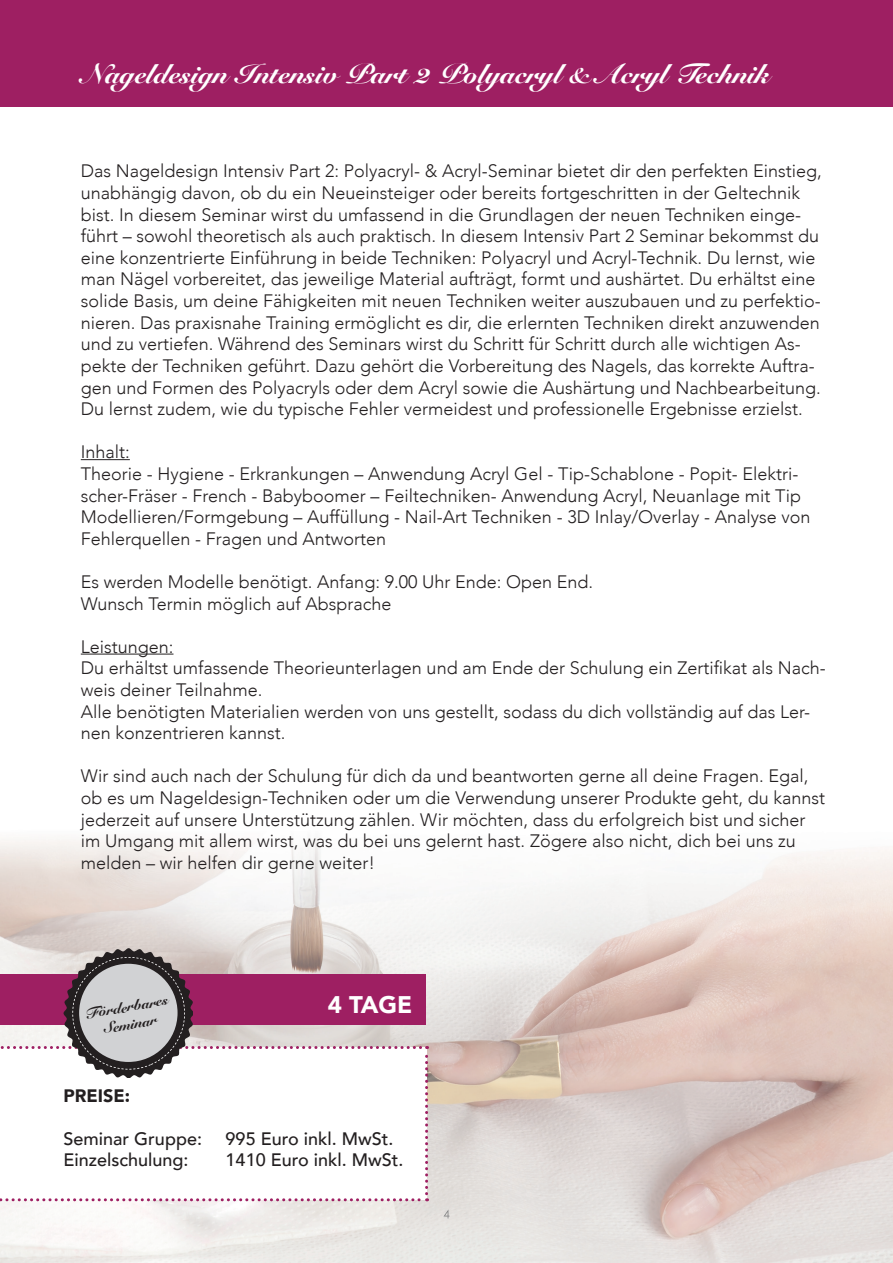
<style>
.page{position:relative;width:893px;height:1263px;background:#fff}
.page>*{position:absolute;margin:0;border:0;box-sizing:border-box;transform-origin:0 0}
.t1{font:900 27px "Snell Roundhand";color:#fff}
.t2{font:900 24px "Avenir";color:#fff}
.t3{font:300 18px/21.6px "Avenir";color:#231f20}
.t4{font:500 18px "Avenir";color:#231f20}
.t5{font:900 18px "Avenir";color:#231f20}
.t6{font:900 14.55px/17.4px "Snell Roundhand";color:#231f20;text-align:center}
</style>
<div class="page">
<img style="left:0;top:838px;width:893px;height:425px">
<svg style="left:443px;top:1209px;width:6px;height:9px"></svg>
<div style="left:0;top:0;width:893px;height:106px;background:#9e1f62"></div>
<hr style="left:81px;top:459px;width:49px;height:1px;background:#231f20">
<hr style="left:81px;top:654px;width:92px;height:1px;background:#231f20">
<svg style="left:0;top:948px;width:428px;height:253px"></svg>
<div style="left:79px;top:964px;width:99px;height:98px;background:#d1d2d4;border-radius:50%"></div>
<h1 class="t1" style="left:81px;top:58px;width:690px">Nageldesign Intensiv Part 2 Polyacryl &amp; Acryl Technik</h1>
<p class="t3" style="left:81px;top:160px;width:742px">Das Nageldesign Intensiv Part 2: Polyacryl- &amp; Acryl-Seminar bietet dir den perfekten Einstieg, unabhängig davon, ob du ein Neueinsteiger oder bereits fortgeschritten in der Geltechnik bist. In diesem Seminar wirst du umfassend in die Grundlagen der neuen Techniken einge&shy;führt – sowohl theoretisch als auch praktisch. In diesem Intensiv Part 2 Seminar bekommst du eine konzentrierte Einführung in beide Techniken: Polyacryl und Acryl-Technik. Du lernst, wie man Nägel vorbereitet, das jeweilige Material aufträgt, formt und aushärtet. Du erhältst eine solide Basis, um deine Fähigkeiten mit neuen Techniken weiter auszubauen und zu perfektio&shy;nieren. Das praxisnahe Training ermöglicht es dir, die erlernten Techniken direkt anzuwenden und zu vertiefen. Während des Seminars wirst du Schritt für Schritt durch alle wichtigen As&shy;pekte der Techniken geführt. Dazu gehört die Vorbereitung des Nagels, das korrekte Auftra&shy;gen und Formen des Polyacryls oder dem Acryl sowie die Aushärtung und Nachbearbeitung.<br>Du lernst zudem, wie du typische Fehler vermeidest und professionelle Ergebnisse erzielst.</p>
<p class="t3" style="left:81px;top:441px;width:731px">Inhalt:<br>Theorie - Hygiene - Erkrankungen – Anwendung Acryl Gel - Tip-Schablone - Popit- Elektri&shy;scher-Fräser - French - Babyboomer – Feiltechniken- Anwendung Acryl, Neuanlage mit Tip Modellieren/Formgebung – Auffüllung - Nail-Art Techniken - 3D Inlay/Overlay - Analyse von Fehlerquellen - Fragen und Antworten</p>
<p class="t3" style="left:81px;top:571px;width:514px">Es werden Modelle benötigt. Anfang: 9.00 Uhr Ende: Open End.<br>Wunsch Termin möglich auf Absprache</p>
<p class="t3" style="left:81px;top:636px;width:747px">Leistungen:<br>Du erhältst umfassende Theorieunterlagen und am Ende der Schulung ein Zertifikat als Nach&shy;weis deiner Teilnahme.<br>Alle benötigten Materialien werden von uns gestellt, sodass du dich vollständig auf das Ler&shy;nen konzentrieren kannst.</p>
<p class="t3" style="left:81px;top:765px;width:746px">Wir sind auch nach der Schulung für dich da und beantworten gerne all deine Fragen. Egal, ob es um Nageldesign-Techniken oder um die Verwendung unserer Produkte geht, du kannst jederzeit auf unsere Unterstützung zählen. Wir möchten, dass du erfolgreich bist und sicher im Umgang mit allem wirst, was du bei uns gelernt hast. Zögere also nicht, dich bei uns zu melden – wir helfen dir gerne weiter!</p>
<p class="t6" style="left:84px;top:1005px;width:85px;rotate:-10deg">Förderbares<br>Seminar</p>
<h2 class="t2" style="left:328px;top:984px;width:86px">4 TAGE</h2>
<p class="t5" style="left:64px;top:1080px;width:68px">PREISE:</p>
<p class="t4" style="left:64px;top:1123px;width:140px">Seminar Gruppe:</p>
<p class="t4" style="left:226px;top:1123px;width:169px">995 Euro inkl. MwSt.</p>
<p class="t4" style="left:64px;top:1145px;width:127px">Einzelschulung:</p>
<p class="t4" style="left:226px;top:1145px;width:179px">1410 Euro inkl. MwSt.</p>
</div>
